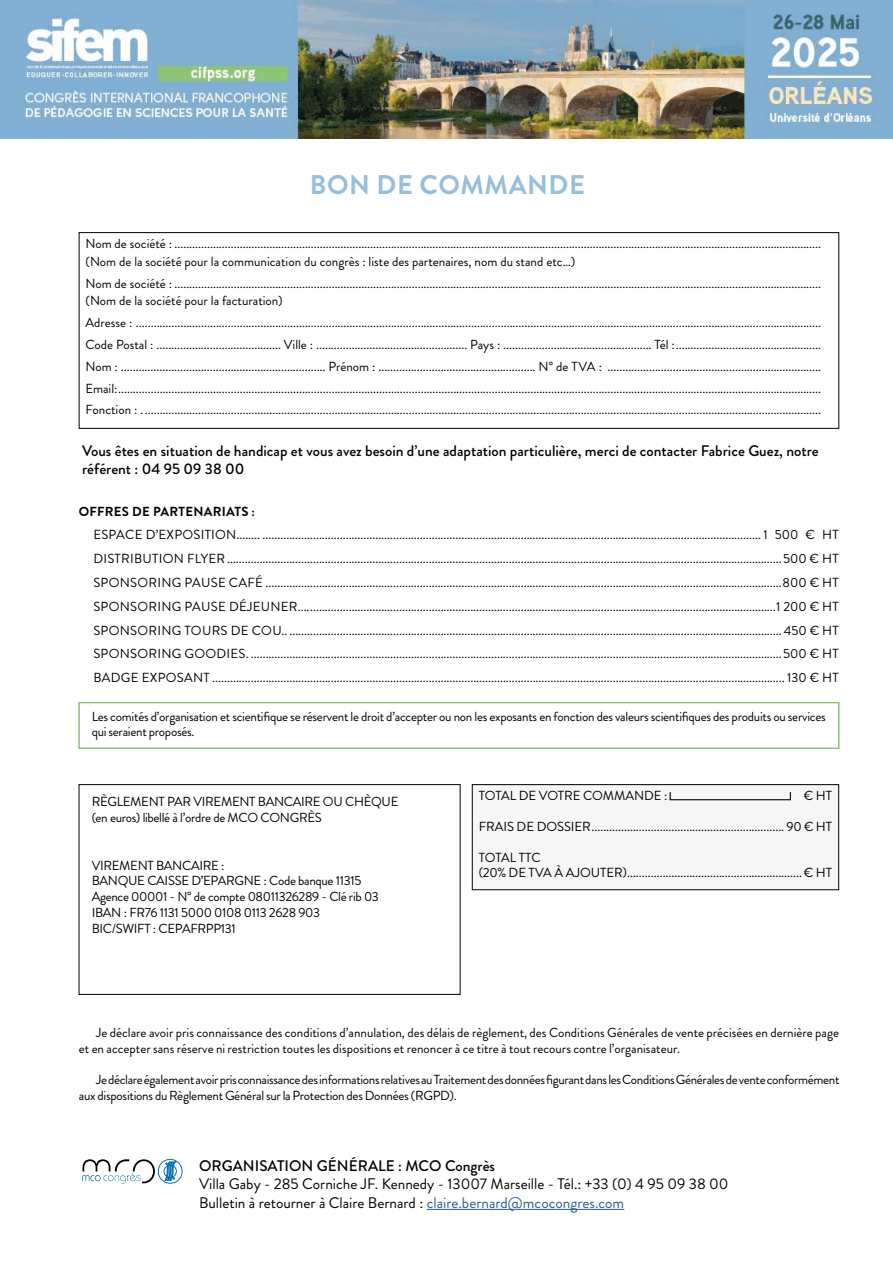
<style>
.page{position:relative;width:893px;height:1263px;background:#fff}
.page>*{position:absolute;margin:0;border:0;box-sizing:border-box;transform-origin:0 0}
.t1{font:700 27px "Brandon Grotesque";letter-spacing:.02em;color:#96bfdb}
.t2{font:500 15.3px/18.3px "Brandon Grotesque";color:#000}
.t3{font:15.3px/18.3px "Brandon Grotesque";color:#000}
.t4{font:13.05px/15.8px "Brandon Grotesque";letter-spacing:-.02em;color:#000}
.t5{font:13.05px/17.5px "Brandon Grotesque";color:#000}
.t6{font:700 13.05px "Brandon Grotesque";letter-spacing:.02em;color:#000}
.s1{color:#275b9b}
</style>
<div class="page">
<hr style="left:0;top:1200px;width:1px;height:63px;background:#96bfdb">
<img style="left:0;top:0;width:893px;height:139px">
<svg style="left:82px;top:1159px;width:101px;height:25px"></svg>
<div style="left:79px;top:784px;width:381px;height:211px;border:1px solid #000"></div>
<div style="left:472px;top:785px;width:367px;height:105px;background:#f6f6f6"></div>
<div style="left:670px;top:791px;width:121px;height:9px;border:1px solid #000"></div>
<div style="left:472px;top:784px;width:367px;height:106px;border:1px solid #000"></div>
<div style="left:79px;top:232px;width:760px;height:196px;border:1px solid #000"></div>
<hr style="left:427px;top:1209px;width:197px;height:1px;background:#275b9b">
<div style="left:78px;top:702px;width:761px;height:47px;border:2px solid #91c176"></div>
<h1 class="t1" style="left:310px;top:166px;width:277px">BON DE COMMANDE</h1>
<p class="t5" style="left:85px;top:235px;width:737px">Nom de société : .......................................................................................................................................................................................................................... (Nom de la société pour la communication du congrès : liste des partenaires, nom du stand etc…)</p>
<p class="t5" style="left:85px;top:274px;width:737px">Nom de société : .......................................................................................................................................................................................................................... (Nom de la société pour la facturation)</p>
<p class="t4" style="left:85px;top:312px;width:737px;line-height:21.9px;text-align:justify">Adresse : .......................................................................................................................................................................................................................................<br>Code Postal : .......................................... Ville : ................................................... Pays : .................................................. Tél :.................................................<br>Nom : ..................................................................... Prénom : ..................................................... N° de TVA : ........................................................................<br>Email:.............................................................................................................................................................................................................................................<br>Fonction : .....................................................................................................................................................................................................................................</p>
<p class="t2" style="left:82px;top:442px;width:738px">Vous êtes en situation de handicap et vous avez besoin d’une adaptation particulière, merci de contacter Fabrice Guez, notre référent : 04 95 09 38 00</p>
<p class="t6" style="left:79px;top:502px;width:178px">OFFRES DE PARTENARIATS :</p>
<p class="t4" style="left:93px;top:523px;width:747px;line-height:23.9px;text-align:justify">ESPACE D’EXPOSITION........ ........................................................................................................................................................................ 1 500 € HT DISTRIBUTION FLYER...........................................................................................................................................................................................500 € HT SPONSORING PAUSE CAFÉ ..............................................................................................................................................................................800 € HT SPONSORING PAUSE DÉJEUNER.................................................................................................................................................................1 200 € HT SPONSORING TOURS DE COU.. ...................................................................................................................................................................... 450 € HT SPONSORING GOODIES. ...................................................................................................................................................................................500 € HT BADGE EXPOSANT ................................................................................................................................................................................................. 130 € HT</p>
<p class="t4" style="left:92px;top:708px;width:736px">Les comités d’organisation et scientifique se réservent le droit d’accepter ou non les exposants en fonction des valeurs scientifiques des produits ou services qui seraient proposés.</p>
<p class="t4" style="left:92px;top:794px;width:308px">RÈGLEMENT PAR VIREMENT BANCAIRE OU CHÈQUE (en euros) libellé à l’ordre de MCO CONGRÈS</p>
<p class="t4" style="left:92px;top:857px;width:289px">VIREMENT BANCAIRE :<br>BANQUE CAISSE D’EPARGNE : Code banque 11315<br>Agence 00001 - N° de compte 08011326289 - Clé rib 03<br>IBAN : FR76 1131 5000 0108 0113 2628 903<br>BIC/SWIFT : CEPAFRPP131</p>
<p class="t4" style="left:479px;top:788px;width:190px">TOTAL DE VOTRE COMMANDE :</p>
<p class="t4" style="left:804px;top:788px;width:30px">€ HT</p>
<p class="t4" style="left:479px;top:819px;width:355px">FRAIS DE DOSSIER................................................................. 90 € HT</p>
<p class="t4" style="left:479px;top:849px;width:355px;line-height:15.3px">TOTAL TTC<br>(20% DE TVA À AJOUTER)...........................................................€ HT</p>
<p class="t5" style="left:79px;top:1024px;width:762px;line-height:15.8px;text-indent:17px">Je déclare avoir pris connaissance des conditions d’annulation, des délais de règlement, des Conditions Générales de vente précisées en dernière page et en accepter sans réserve ni restriction toutes les dispositions et renoncer à ce titre à tout recours contre l’organisateur.</p>
<p class="t4" style="left:79px;top:1072px;width:762px;text-indent:17px">Je déclare également avoir pris connaissance des informations relatives au Traitement des données figurant dans les Conditions Générales de vente conformément aux dispositions du Règlement Général sur la Protection des Données (RGPD).</p>
<p class="t2" style="left:199px;top:1157px;width:297px">ORGANISATION GÉNÉRALE : MCO Congrès</p>
<p class="t3" style="left:199px;top:1175px;width:531px">Villa Gaby - 285 Corniche JF. Kennedy - 13007 Marseille - Tél.: +33 (0) 4 95 09 38 00<br>Bulletin à retourner à Claire Bernard : <span class="s1">claire.bernard@mcocongres.com</span></p>
</div>
